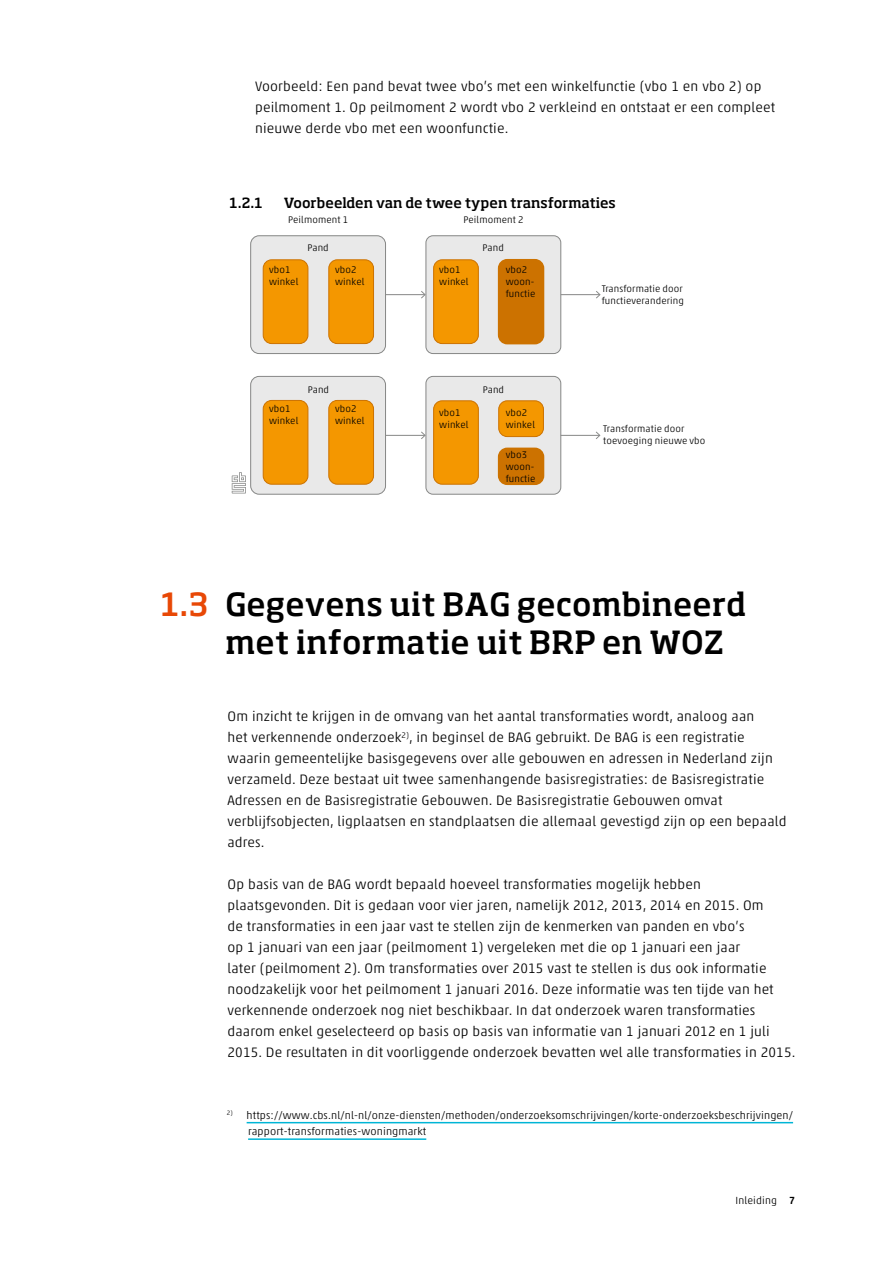
<style>
.page{position:relative;width:893px;height:1263px;background:#fff}
.page>*{position:absolute;margin:0;border:0;box-sizing:border-box;transform-origin:0 0}
.t1{font:500 31.5px/37.5px "Soho Pro";letter-spacing:.005em;color:#000}
.t2{font:300 13.8px/21px "Akko Pro";letter-spacing:.01em;color:#000}
.t3{font:500 13.8px "Soho Pro";color:#000}
.t4{font:300 10.8px/16.5px "Akko Pro";letter-spacing:.01em;color:#000}
.t5{font:300 10.5px "Akko Pro";letter-spacing:.01em;color:#000}
.t6{font:300 9.75px/12px "Akko Pro";letter-spacing:.01em;color:#000}
.s1{color:#e84806}
.s2{font-weight:500}
</style>
<div class="page">
<hr style="left:247px;top:1122px;width:546px;height:1px;background:#00b5d6">
<hr style="left:248px;top:1138px;width:178px;height:2px;background:#00b5d6">
<div style="left:251px;top:376px;width:135px;height:118px;background:#e9e9e9;border-radius:9px"></div>
<div style="left:250px;top:376px;width:136px;height:119px;border:1px solid #868786;border-radius:9px"></div>
<div style="left:263px;top:400px;width:45px;height:84px;background:#f49700;border-radius:9px"></div>
<div style="left:263px;top:400px;width:45px;height:85px;border:1px solid #cc7200;border-radius:9px"></div>
<div style="left:329px;top:400px;width:45px;height:84px;background:#f49700;border-radius:9px"></div>
<div style="left:328px;top:400px;width:46px;height:85px;border:1px solid #cc7200;border-radius:9px"></div>
<div style="left:426px;top:376px;width:135px;height:118px;background:#e9e9e9;border-radius:7px"></div>
<div style="left:426px;top:376px;width:135px;height:119px;border:1px solid #868786;border-radius:7px"></div>
<div style="left:251px;top:236px;width:135px;height:118px;background:#e9e9e9;border-radius:9px"></div>
<div style="left:250px;top:235px;width:136px;height:119px;border:1px solid #868786;border-radius:9px"></div>
<div style="left:426px;top:236px;width:135px;height:118px;background:#e9e9e9;border-radius:7px"></div>
<div style="left:426px;top:235px;width:135px;height:119px;border:1px solid #868786;border-radius:7px"></div>
<div style="left:434px;top:401px;width:44px;height:83px;background:#f49700;border-radius:9px"></div>
<div style="left:433px;top:400px;width:46px;height:85px;border:1px solid #cc7200;border-radius:9px"></div>
<div style="left:499px;top:401px;width:44px;height:36px;background:#f49700;border-radius:9px"></div>
<div style="left:498px;top:400px;width:46px;height:37px;border:1px solid #cc7200;border-radius:9px"></div>
<div style="left:499px;top:448px;width:44px;height:36px;background:#cc7200;border-radius:9px"></div>
<div style="left:498px;top:448px;width:46px;height:37px;border:2px solid #cc7200;border-radius:9px"></div>
<hr style="left:386px;top:294px;width:39px;height:1px;background:#868786">
<svg style="left:421px;top:291px;width:5px;height:7px"></svg>
<hr style="left:386px;top:435px;width:39px;height:1px;background:#868786">
<svg style="left:421px;top:431px;width:5px;height:8px"></svg>
<hr style="left:561px;top:294px;width:39px;height:1px;background:#868786">
<svg style="left:596px;top:291px;width:5px;height:7px"></svg>
<hr style="left:561px;top:435px;width:38px;height:1px;background:#868786">
<svg style="left:596px;top:431px;width:4px;height:8px"></svg>
<svg style="left:232px;top:472px;width:14px;height:21px"></svg>
<div style="left:263px;top:260px;width:45px;height:84px;background:#f49700;border-radius:9px"></div>
<div style="left:263px;top:259px;width:45px;height:85px;border:1px solid #cc7200;border-radius:9px"></div>
<div style="left:329px;top:260px;width:45px;height:84px;background:#f49700;border-radius:9px"></div>
<div style="left:328px;top:259px;width:46px;height:85px;border:1px solid #cc7200;border-radius:9px"></div>
<div style="left:434px;top:260px;width:44px;height:84px;background:#f49700;border-radius:9px"></div>
<div style="left:433px;top:259px;width:46px;height:85px;border:1px solid #cc7200;border-radius:9px"></div>
<div style="left:499px;top:260px;width:44px;height:84px;background:#cc7200;border-radius:9px"></div>
<div style="left:498px;top:259px;width:46px;height:85px;border:2px solid #cc7200;border-radius:9px"></div>
<p class="t2" style="left:255px;top:76px;width:521px">Voorbeeld: Een pand bevat twee vbo’s met een winkelfunctie (vbo 1 en vbo 2) op peilmoment 1. Op peilmoment 2 wordt vbo 2 verkleind en ontstaat er een compleet nieuwe derde vbo met een woonfunctie.</p>
<p class="t3" style="left:230px;top:193px;width:34px">1.2.1</p>
<p class="t3" style="left:284px;top:193px;width:334px">Voorbeelden van de twee typen transformaties</p>
<p class="t6" style="left:288px;top:214px;width:61px">Peilmoment 1</p>
<p class="t6" style="left:463px;top:214px;width:61px">Peilmoment 2</p>
<p class="t6" style="left:307px;top:241px;width:23px">Pand</p>
<p class="t6" style="left:483px;top:241px;width:23px">Pand</p>
<p class="t6" style="left:269px;top:264px;width:31px">vbo1 winkel</p>
<p class="t6" style="left:335px;top:264px;width:31px">vbo2 winkel</p>
<p class="t6" style="left:439px;top:263px;width:31px">vbo1 winkel</p>
<p class="t6" style="left:506px;top:263px;width:31px">vbo2 woon&shy;functie</p>
<p class="t6" style="left:269px;top:403px;width:31px">vbo1 winkel</p>
<p class="t6" style="left:308px;top:383px;width:23px">Pand</p>
<p class="t6" style="left:483px;top:383px;width:23px">Pand</p>
<p class="t6" style="left:335px;top:403px;width:31px">vbo2 winkel</p>
<p class="t6" style="left:439px;top:407px;width:31px">vbo1 winkel</p>
<p class="t6" style="left:506px;top:407px;width:31px">vbo2 winkel</p>
<p class="t6" style="left:506px;top:448px;width:31px">vbo3 woon&shy;functie</p>
<p class="t6" style="left:602px;top:282px;width:84px">Transformatie door functieverandering</p>
<p class="t6" style="left:603px;top:423px;width:104px">Transformatie door toevoeging nieuwe vbo</p>
<h1 class="t1" style="left:225px;top:584px;width:523px;text-indent:-65px"><span class="s1">1.3</span> Gegevens uit BAG gecombineerd met informatie uit BRP en WOZ</h1>
<p class="t2" style="left:227px;top:706px;width:561px">Om inzicht te krijgen in de omvang van het aantal transformaties wordt, analoog aan<br>het verkennende onderzoek<sup>2)</sup>, in beginsel de BAG gebruikt. De BAG is een registratie waarin gemeentelijke basisgegevens over alle gebouwen en adressen in Nederland zijn verzameld. Deze bestaat uit twee samenhangende basisregistraties: de Basisregistratie Adressen en de Basisregistratie Gebouwen. De Basisregistratie Gebouwen omvat verblijfsobjecten, ligplaatsen en standplaatsen die allemaal gevestigd zijn op een bepaald adres.</p>
<p class="t2" style="left:227px;top:874px;width:569px">Op basis van de BAG wordt bepaald hoeveel transformaties mogelijk hebben plaatsgevonden. Dit is gedaan voor vier jaren, namelijk 2012, 2013, 2014 en 2015. Om<br>de transformaties in een jaar vast te stellen zijn de kenmerken van panden en vbo’s<br>op 1 januari van een jaar (peilmoment 1) vergeleken met die op 1 januari een jaar<br>later (peilmoment 2). Om transformaties over 2015 vast te stellen is dus ook informatie noodzakelijk voor het peilmoment 1 januari 2016. Deze informatie was ten tijde van het verkennende onderzoek nog niet beschikbaar. In dat onderzoek waren transformaties daarom enkel geselecteerd op basis op basis van informatie van 1 januari 2012 en 1 juli 2015. De resultaten in dit voorliggende onderzoek bevatten wel alle transformaties in 2015.</p>
<p class="t4" style="left:248px;top:1107px;width:546px;text-indent:-21px"><sup>2)</sup> https://www.cbs.nl/nl-nl/onze-diensten/methoden/onderzoeksomschrijvingen/korte-onderzoeksbeschrijvingen/ rapport-transformaties-woningmarkt</p>
<p class="t5" style="left:736px;top:1194px;width:61px">Inleiding <span class="s2">7</span></p>
</div>
